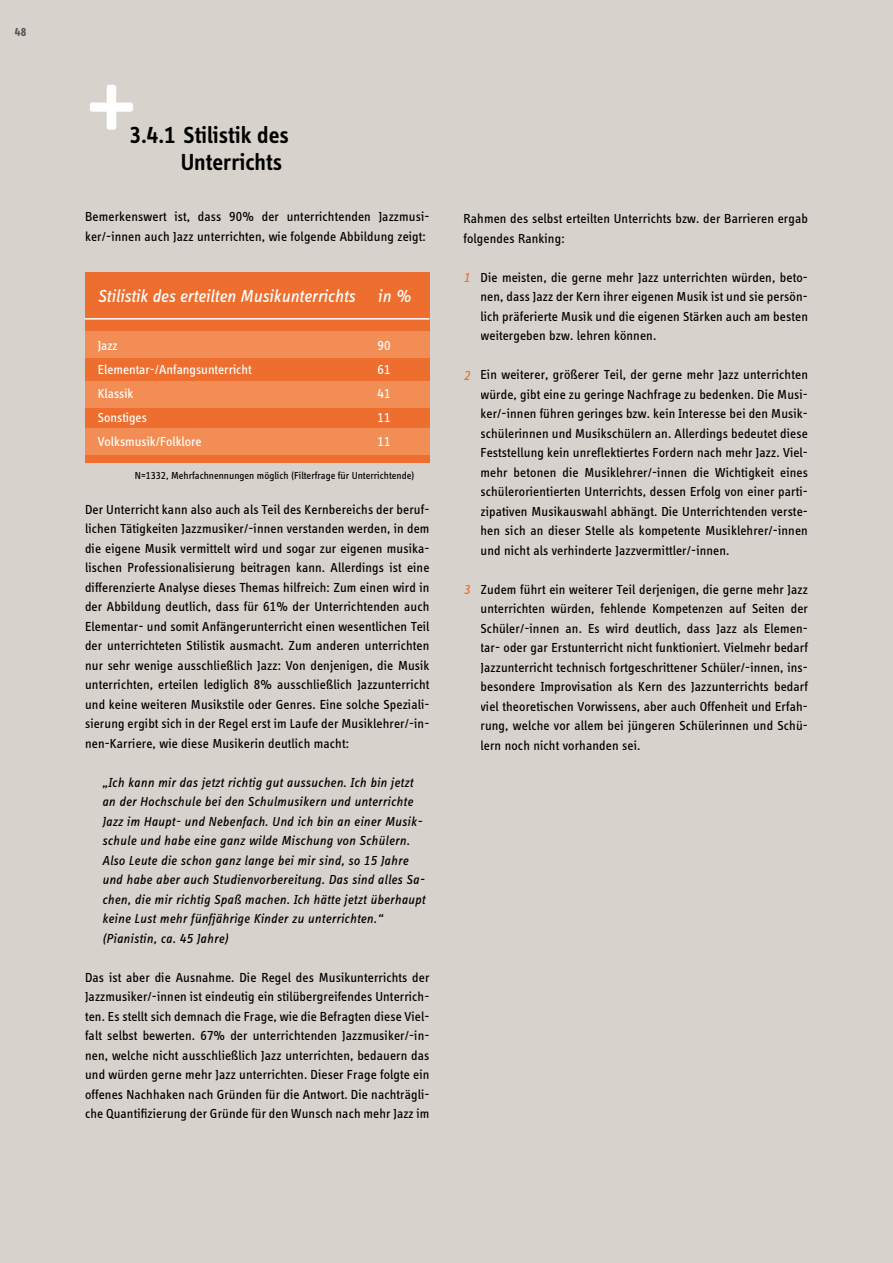
<style>
.page{position:relative;width:893px;height:1263px;background:#d7d2cb}
.page>*{position:absolute;margin:0;border:0;box-sizing:border-box;transform-origin:0 0}
.t1{font:103.2px "Info Disp Semibold Tf";color:#fff}
.t2{font:24px/27px "Info Disp Semibold Tf";color:#000;text-align:right}
.t3{font:italic 18px "Info Disp Book Tf";color:#fff}
.t4{font:13.5px/19.5px "Info Disp Book Tf";letter-spacing:.01em;color:#000;text-align:justify}
.t5{font:italic 13.5px/19.5px "Info Disp Book Tf";letter-spacing:.02em;color:#000}
.t6{font:13.5px/24px "Info Disp Book Tf";color:#fff}
.t7{font:italic 13.5px "Info Disp Book Tf";color:#ed6e2e}
.t8{font:700 12px "Info Disp";color:#575756}
.t9{font:10.5px "Info Disp Book Tf";color:#000}
</style>
<div class="page">
<div style="left:85px;top:272px;width:344px;height:191px;background:#ed6e2e"></div>
<div style="left:85px;top:332px;width:344px;height:26px;background:#f28e55"></div>
<div style="left:85px;top:428px;width:344px;height:26px;background:#f28e55"></div>
<div style="left:85px;top:381px;width:344px;height:26px;background:#f28e55"></div>
<hr style="left:85px;top:318px;width:344px;height:2px;background:#fff">
<p class="t8" style="left:15px;top:25px;width:13px">48</p>
<h1 class="t1" style="left:85px;top:50px;width:54px">+</h1>
<h2 class="t2" style="left:130px;top:121px;width:161px">3.4.1 Stilistik des<br>Unterrichts</h2>
<p class="t4" style="left:85px;top:207px;width:346px">Bemerkenswert ist, dass 90% der unterrichtenden Jazzmusi&shy;ker/-innen auch Jazz unterrichten, wie folgende Abbildung zeigt:</p>
<h3 class="t3" style="left:98px;top:286px;width:259px">Stilistik des erteilten Musikunterrichts</h3>
<p class="t6" style="left:98px;top:333px;width:155px">Jazz<br>Elementar-/Anfangsunterricht<br>Klassik<br>Sonstiges<br>Volksmusik/Folklore</p>
<h3 class="t3" style="left:378px;top:287px;width:35px">in %</h3>
<p class="t6" style="left:378px;top:334px;width:15px;text-align:justify">90<br>61<br>41<br>11<br>11</p>
<p class="t9" style="left:135px;top:470px;width:281px">N=1332, Mehrfachnennungen möglich (Filterfrage für Unterrichtende)</p>
<p class="t4" style="left:85px;top:499px;width:346px">Der Unterricht kann also auch als Teil des Kernbereichs der beruf&shy;lichen Tätigkeiten Jazzmusiker/-innen verstanden werden, in dem die eigene Musik vermittelt wird und sogar zur eigenen musika&shy;lischen Professionalisierung beitragen kann. Allerdings ist eine differenzierte Analyse dieses Themas hilfreich: Zum einen wird in der Abbildung deutlich, dass für 61% der Unterrichtenden auch Elementar- und somit Anfängerunterricht einen wesentlichen Teil der unterrichteten Stilistik ausmacht. Zum anderen unterrichten nur sehr wenige ausschließlich Jazz: Von denjenigen, die Musik unterrichten, erteilen lediglich 8% ausschließlich Jazzunterricht und keine weiteren Musikstile oder Genres. Eine solche Speziali&shy;sierung ergibt sich in der Regel erst im Laufe der Musiklehrer/-in&shy;nen-Karriere, wie diese Musikerin deutlich macht:</p>
<p class="t5" style="left:102px;top:772px;width:325px">„Ich kann mir das jetzt richtig gut aussuchen. Ich bin jetzt an der Hochschule bei den Schulmusikern und unterrichte Jazz im Haupt- und Nebenfach. Und ich bin an einer Musik&shy;schule und habe eine ganz wilde Mischung von Schülern.<br>Also Leute die schon ganz lange bei mir sind, so 15 Jahre und habe aber auch Studienvorbereitung. Das sind alles Sa&shy;chen, die mir richtig Spaß machen. Ich hätte jetzt überhaupt keine Lust mehr fünfjährige Kinder zu unterrichten.“ (Pianistin, ca. 45 Jahre)</p>
<p class="t4" style="left:85px;top:967px;width:346px">Das ist aber die Ausnahme. Die Regel des Musikunterrichts der Jazzmusiker/-innen ist eindeutig ein stilübergreifendes Unterrich&shy;ten. Es stellt sich demnach die Frage, wie die Befragten diese Viel&shy;falt selbst bewerten. 67% der unterrichtenden Jazzmusiker/-in&shy;nen, welche nicht ausschließlich Jazz unterrichten, bedauern das und würden gerne mehr Jazz unterrichten. Dieser Frage folgte ein offenes Nachhaken nach Gründen für die Antwort. Die nachträgli&shy;che Quantifizierung der Gründe für den Wunsch nach mehr Jazz im</p>
<p class="t4" style="left:463px;top:209px;width:346px">Rahmen des selbst erteilten Unterrichts bzw. der Barrieren ergab folgendes Ranking:</p>
<p class="t4" style="left:480px;top:268px;width:329px">Die meisten, die gerne mehr Jazz unterrichten würden, beto&shy;nen, dass Jazz der Kern ihrer eigenen Musik ist und sie persön&shy;lich präferierte Musik und die eigenen Stärken auch am besten weitergeben bzw. lehren können.</p>
<p class="t4" style="left:480px;top:365px;width:329px">Ein weiterer, größerer Teil, der gerne mehr Jazz unterrichten würde, gibt eine zu geringe Nachfrage zu bedenken. Die Musi&shy;ker/-innen führen geringes bzw. kein Interesse bei den Musik&shy;schülerinnen und Musikschülern an. Allerdings bedeutet diese Feststellung kein unreflektiertes Fordern nach mehr Jazz. Viel&shy;mehr betonen die Musiklehrer/-innen die Wichtigkeit eines schülerorientierten Unterrichts, dessen Erfolg von einer parti&shy;zipativen Musikauswahl abhängt. Die Unterrichtenden verste&shy;hen sich an dieser Stelle als kompetente Musiklehrer/-innen und nicht als verhinderte Jazzvermittler/-innen.</p>
<p class="t4" style="left:480px;top:579px;width:329px">Zudem führt ein weiterer Teil derjenigen, die gerne mehr Jazz unterrichten würden, fehlende Kompetenzen auf Seiten der Schüler/-innen an. Es wird deutlich, dass Jazz als Elemen&shy;tar- oder gar Erstunterricht nicht funktioniert. Vielmehr bedarf Jazzunterricht technisch fortgeschrittener Schüler/-innen, ins&shy;besondere Improvisation als Kern des Jazzunterrichts bedarf viel theoretischen Vorwissens, aber auch Offenheit und Erfah&shy;rung, welche vor allem bei jüngeren Schülerinnen und Schü&shy;lern noch nicht vorhanden sei.</p>
<p class="t7" style="left:463px;top:270px;width:8px">1</p>
<p class="t7" style="left:463px;top:368px;width:8px">2</p>
<p class="t7" style="left:463px;top:582px;width:8px">3</p>
</div>
